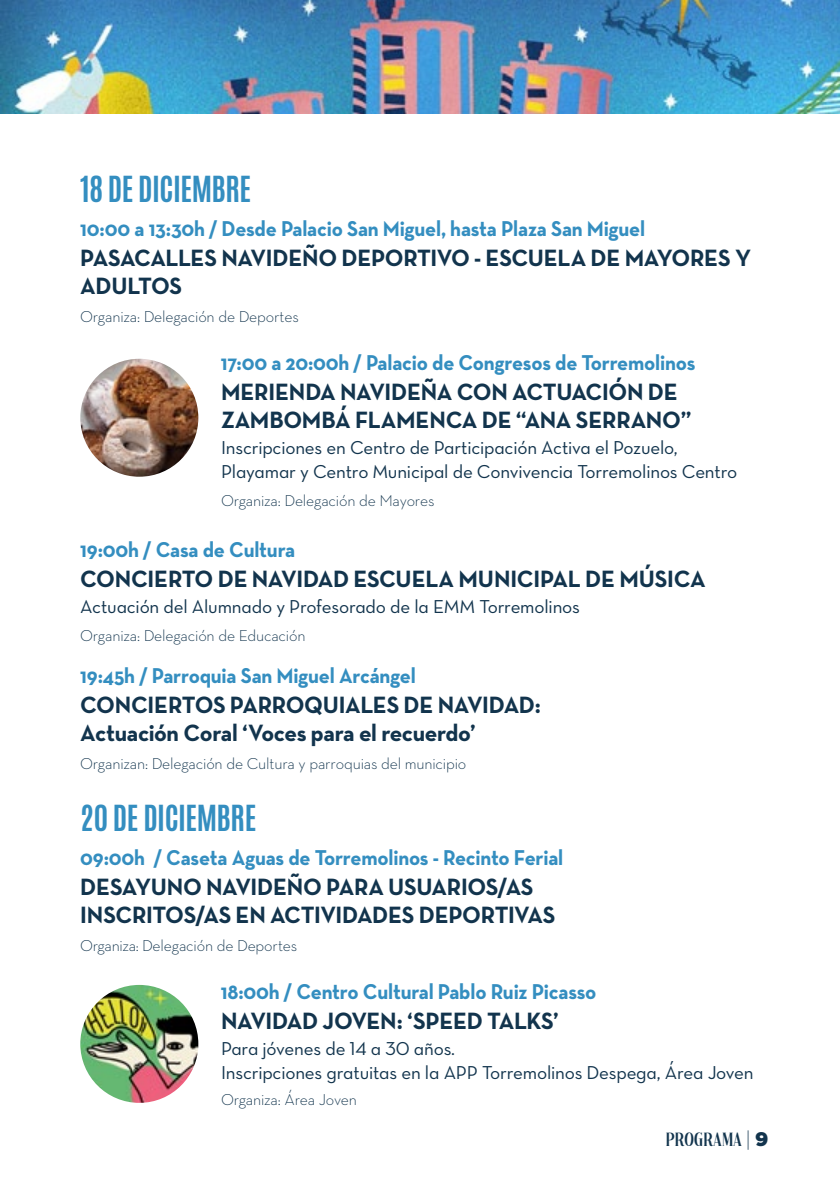
<style>
.page{position:relative;width:840px;height:1191px;background:#fff}
.page>*{position:absolute;margin:0;border:0;box-sizing:border-box;transform-origin:0 0}
.t1{font:700 30px "Antonio";letter-spacing:-.015em;color:#348ec0}
.t2{font:700 24px/28px "Neutra Text";letter-spacing:-.015em;color:#12344d}
.t3{font:700 21.8px "Neutra Text";letter-spacing:-.01em;color:#348ec0;scale:.94 1}
.t4{font:19px/24px "Neutra Text Book Alt";letter-spacing:-.01em;color:#12344d}
.t5{font:300 16px "Neutra Text";letter-spacing:-.01em;color:#12344d}
.t6{font:14px "Arastin Std FREEDEMO";letter-spacing:-.03em;color:#12344d}
.s1{font-family:"Metropolis";font-weight:200;font-size:23.6px}
.s2{font-family:"Metropolis";font-weight:900;font-size:20px}
</style>
<div class="page">
<img style="left:0;top:0;width:839px;height:114px">
<img style="left:80px;top:359px;width:118px;height:118px;border-radius:59px">
<img style="left:80px;top:985px;width:118px;height:117px;border-radius:59px">
<p class="t1" style="left:80px;top:167px;width:172px">18 DE DICIEMBRE</p>
<p class="t3" style="left:80px;top:215px;width:602px">10:00 a 13:30h / Desde Palacio San Miguel, hasta Plaza San Miguel</p>
<p class="t2" style="left:80px;top:244px;width:672px">PASACALLES NAVIDEÑO DEPORTIVO - ESCUELA DE MAYORES Y<br>ADULTOS</p>
<p class="t5" style="left:80px;top:307px;width:220px">Organiza: Delegación de Deportes</p>
<p class="t3" style="left:221px;top:349px;width:506px">17:00 a 20:00h / Palacio de Congresos de Torremolinos</p>
<p class="t2" style="left:221px;top:378px;width:471px">MERIENDA NAVIDEÑA CON ACTUACIÓN DE<br>ZAMBOMBÁ FLAMENCA DE “ANA SERRANO”</p>
<p class="t4" style="left:221px;top:436px;width:517px">Inscripciones en Centro de Participación Activa el Pozuelo,<br>Playamar y Centro Municipal de Convivencia Torremolinos Centro</p>
<p class="t5" style="left:221px;top:491px;width:215px">Organiza: Delegación de Mayores</p>
<p class="t3" style="left:80px;top:535px;width:230px">19:00h / Casa de Cultura</p>
<p class="t2" style="left:80px;top:564px;width:626px">CONCIERTO DE NAVIDAD ESCUELA MUNICIPAL DE MÚSICA</p>
<p class="t4" style="left:80px;top:594px;width:501px">Actuación del Alumnado y Profesorado de la EMM Torremolinos</p>
<p class="t5" style="left:80px;top:625px;width:226px">Organiza: Delegación de Educación</p>
<p class="t3" style="left:80px;top:661px;width:358px">19:45h / Parroquia San Miguel Arcángel</p>
<p class="t2" style="left:80px;top:690px;width:462px">CONCIERTOS PARROQUIALES DE NAVIDAD:<br>Actuación Coral ‘Voces para el recuerdo’</p>
<p class="t5" style="left:80px;top:753px;width:387px">Organizan: Delegación de Cultura y parroquias del municipio</p>
<p class="t1" style="left:80px;top:795px;width:177px">20 DE DICIEMBRE</p>
<p class="t3" style="left:80px;top:843px;width:515px">09:00h / Caseta Aguas de Torremolinos - Recinto Ferial</p>
<p class="t2" style="left:80px;top:872px;width:476px">DESAYUNO NAVIDEÑO PARA USUARIOS/AS<br>INSCRITOS/AS EN ACTIVIDADES DEPORTIVAS</p>
<p class="t5" style="left:80px;top:935px;width:218px">Organiza: Delegación de Deportes</p>
<p class="t3" style="left:221px;top:977px;width:401px">18:00h / Centro Cultural Pablo Ruiz Picasso</p>
<p class="t2" style="left:221px;top:1006px;width:339px">NAVIDAD JOVEN: ‘SPEED TALKS’</p>
<p class="t4" style="left:221px;top:1036px;width:534px">Para jóvenes de 14 a 30 años.<br>Inscripciones gratuitas en la APP Torremolinos Despega, Área Joven</p>
<p class="t5" style="left:221px;top:1089px;width:137px">Organiza: Área Joven</p>
<p class="t6" style="left:665px;top:1128px;width:104px">PROGRAMA <span class="s1">|</span> <span class="s2">9</span></p>
</div>
